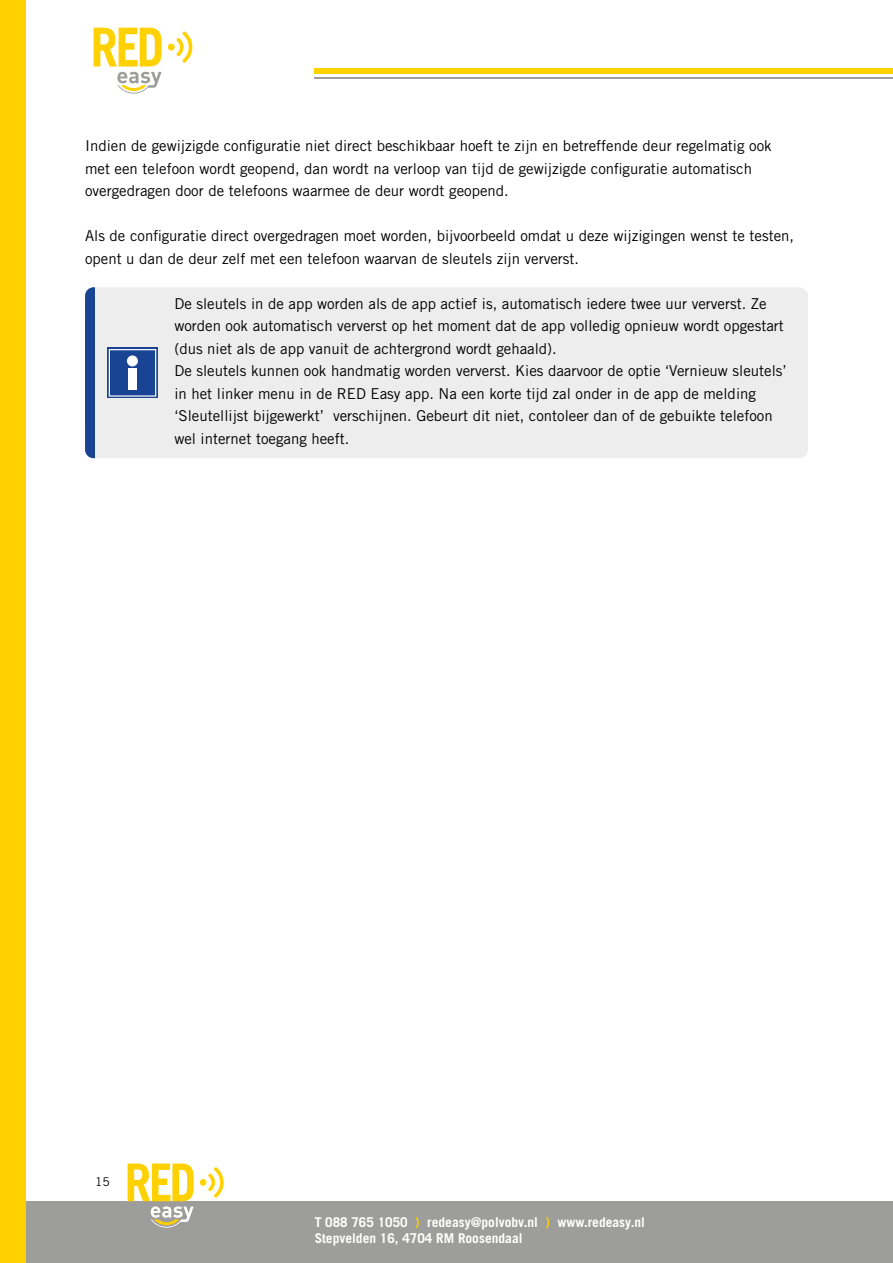
<style>
.page{position:relative;width:893px;height:1263px;background:#fff}
.page>*{position:absolute;margin:0;border:0;box-sizing:border-box;transform-origin:0 0}
.t1{font:15px/22.5px "Trade Gothic LT Std";color:#000}
.t2{font:700 13.5px/16.2px "Trade Gothic LT Std";color:#fff}
.t3{font:12px "Trade Gothic LT Std";color:#000}
.s1{color:#ffd100}
</style>
<div class="page">
<div style="left:0;top:1201px;width:893px;height:62px;background:#9d9d9c"></div>
<hr style="left:315px;top:77px;width:578px;height:2px;background:#9d9d9c">
<div style="left:315px;top:68px;width:578px;height:6px;background:#ffd100"></div>
<div style="left:0;top:0;width:26px;height:1263px;background:#ffd100"></div>
<svg style="left:117px;top:72px;width:45px;height:22px"></svg>
<svg style="left:94px;top:28px;width:68px;height:38px"></svg>
<div style="left:168px;top:44px;width:7px;height:6px;background:#ffd100;border-radius:50%"></div>
<svg style="left:176px;top:31px;width:16px;height:32px"></svg>
<svg style="left:128px;top:1163px;width:66px;height:65px"></svg>
<div style="left:200px;top:1179px;width:6px;height:7px;background:#ffd100;border-radius:50%"></div>
<svg style="left:208px;top:1167px;width:16px;height:30px"></svg>
<div style="left:85px;top:287px;width:723px;height:171px;background:#ededed;border-radius:9px"></div>
<div style="left:85px;top:318px;width:9px;height:109px;background:#184493"></div>
<div style="left:107px;top:347px;width:51px;height:51px;background:#184493"></div>
<div style="left:109px;top:349px;width:47px;height:48px;border:1px solid #fff"></div>
<div style="left:128px;top:368px;width:9px;height:22px;background:#fff"></div>
<div style="left:127px;top:355px;width:11px;height:11px;background:#fff;border-radius:50%"></div>
<div style="left:85px;top:296px;width:9px;height:29px;background:#184493"></div>
<div style="left:85px;top:287px;width:9px;height:29px;background:#184493"></div>
<div style="left:85px;top:417px;width:9px;height:28px;background:#184493"></div>
<div style="left:85px;top:430px;width:9px;height:28px;background:#184493"></div>
<p class="t1" style="left:85px;top:134px;width:688px">Indien de gewijzigde configuratie niet direct beschikbaar hoeft te zijn en betreffende deur regelmatig ook met een telefoon wordt geopend, dan wordt na verloop van tijd de gewijzigde configuratie automatisch overgedragen door de telefoons waarmee de deur wordt geopend.</p>
<p class="t1" style="left:85px;top:224px;width:711px">Als de configuratie direct overgedragen moet worden, bijvoorbeeld omdat u deze wijzigingen wenst te testen, opent u dan de deur zelf met een telefoon waarvan de sleutels zijn ververst.</p>
<p class="t1" style="left:174px;top:292px;width:614px">De sleutels in de app worden als de app actief is, automatisch iedere twee uur ververst. Ze worden ook automatisch ververst op het moment dat de app volledig opnieuw wordt opgestart (dus niet als de app vanuit de achtergrond wordt gehaald).<br>De sleutels kunnen ook handmatig worden ververst. Kies daarvoor de optie ‘Vernieuw sleutels’ in het linker menu in de RED Easy app. Na een korte tijd zal onder in de app de melding ‘Sleutellijst bijgewerkt’ verschijnen. Gebeurt dit niet, contoleer dan of de gebuikte telefoon wel internet toegang heeft.</p>
<p class="t3" style="left:95px;top:1175px;width:16px">15</p>
<p class="t2" style="left:315px;top:1214px;width:332px">T 088 765 1050 <span class="s1">)</span> redeasy@polvobv.nl <span class="s1">)</span> www.redeasy.nl<br>Stepvelden 16, 4704 RM Roosendaal</p>
</div>
